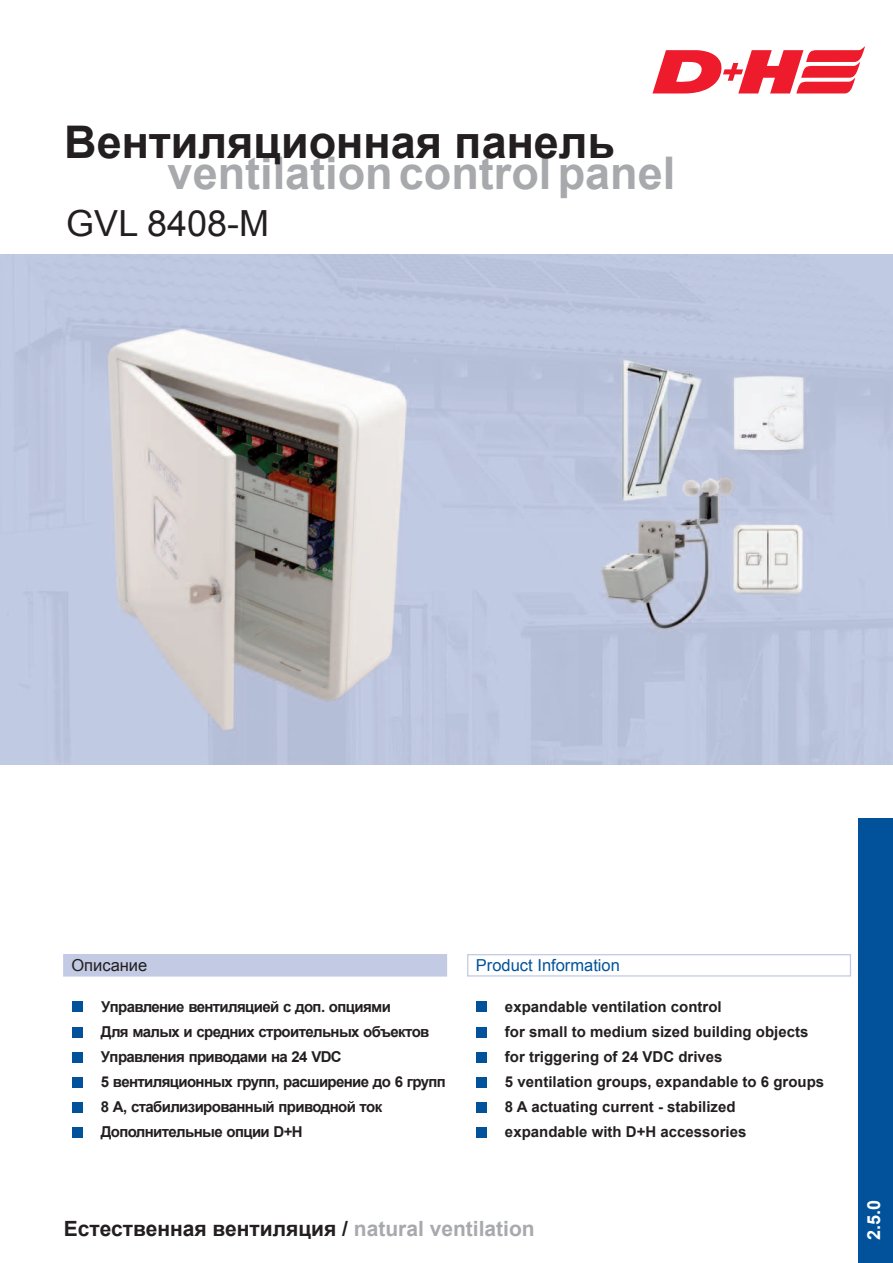
<style>
.page{position:relative;width:893px;height:1263px;background:#fff}
.page>*{position:absolute;margin:0;border:0;box-sizing:border-box;transform-origin:0 0}
.t1{font:700 45px "Arial";color:#a8a9ad}
.t2{font:700 45px "Arial";color:#231f20}
.t3{font:36px "Arial";color:#231f20}
.t4{font:700 21px "Arial";color:#231f20}
.t5{font:700 18px "Arial";color:#fff}
.t6{font:16.5px "Arial";color:#01529b}
.t7{font:16.5px "Arial";color:#231f20}
.t8{font:700 15px/25.2px "Arial";letter-spacing:-.04em;color:#231f20}
.t9{font:700 15px/25.2px "Arial";color:#231f20}
.s1{color:#a8a9ad}
</style>
<div class="page">
<div style="left:859px;top:819px;width:34px;height:444px;background:#01529b"></div>
<img style="left:0;top:255px;width:893px;height:510px">
<div style="left:476px;top:1001px;width:11px;height:11px;background:#01529b"></div>
<div style="left:476px;top:1027px;width:11px;height:10px;background:#01529b"></div>
<div style="left:476px;top:1052px;width:11px;height:10px;background:#01529b"></div>
<div style="left:476px;top:1077px;width:11px;height:10px;background:#01529b"></div>
<div style="left:476px;top:1102px;width:11px;height:10px;background:#01529b"></div>
<div style="left:476px;top:1127px;width:11px;height:11px;background:#01529b"></div>
<div style="left:467px;top:954px;width:384px;height:22px;border:1px solid #c3cbe4"></div>
<svg style="left:652px;top:46px;width:213px;height:47px"></svg>
<div style="left:72px;top:1001px;width:11px;height:11px;background:#01529b"></div>
<div style="left:72px;top:1027px;width:11px;height:10px;background:#01529b"></div>
<div style="left:72px;top:1052px;width:11px;height:10px;background:#01529b"></div>
<div style="left:72px;top:1077px;width:11px;height:10px;background:#01529b"></div>
<div style="left:72px;top:1102px;width:11px;height:10px;background:#01529b"></div>
<div style="left:72px;top:1127px;width:11px;height:11px;background:#01529b"></div>
<div style="left:64px;top:955px;width:382px;height:21px;background:#c3cbe4"></div>
<div style="left:63px;top:954px;width:384px;height:22px;border:1px solid #c3cbe4"></div>
<h1 class="t2" style="left:64px;top:113px;width:552px">Вентиляционная панель</h1>
<h1 class="t1" style="left:168px;top:144px;width:509px">ventilation control panel</h1>
<h2 class="t3" style="left:66px;top:200px;width:204px">GVL 8408-M</h2>
<p class="t7" style="left:71px;top:954px;width:77px">Описание</p>
<p class="t8" style="left:101px;top:994px;width:347px">Управление вентиляцией с доп. опциями<br>Для малых и средних строительных объектов Управления приводами на 24 VDC<br>5 вентиляционных групп, расширение до 6 групп 8 A, стабилизированный приводной ток Дополнительные опции D+H</p>
<p class="t6" style="left:476px;top:955px;width:145px">Product Information</p>
<p class="t9" style="left:505px;top:994px;width:321px">expandable ventilation control<br>for small to medium sized building objects for triggering of 24 VDC drives<br>5 ventilation groups, expandable to 6 groups 8 A actuating current - stabilized<br>expandable with D+H accessories</p>
<h3 class="t4" style="left:64px;top:1214px;width:472px">Естественная вентиляция / <span class="s1">natural ventilation</span></h3>
<p class="t5" style="left:862px;top:1240px;width:42px;rotate:-90deg">2.5.0</p>
</div>
